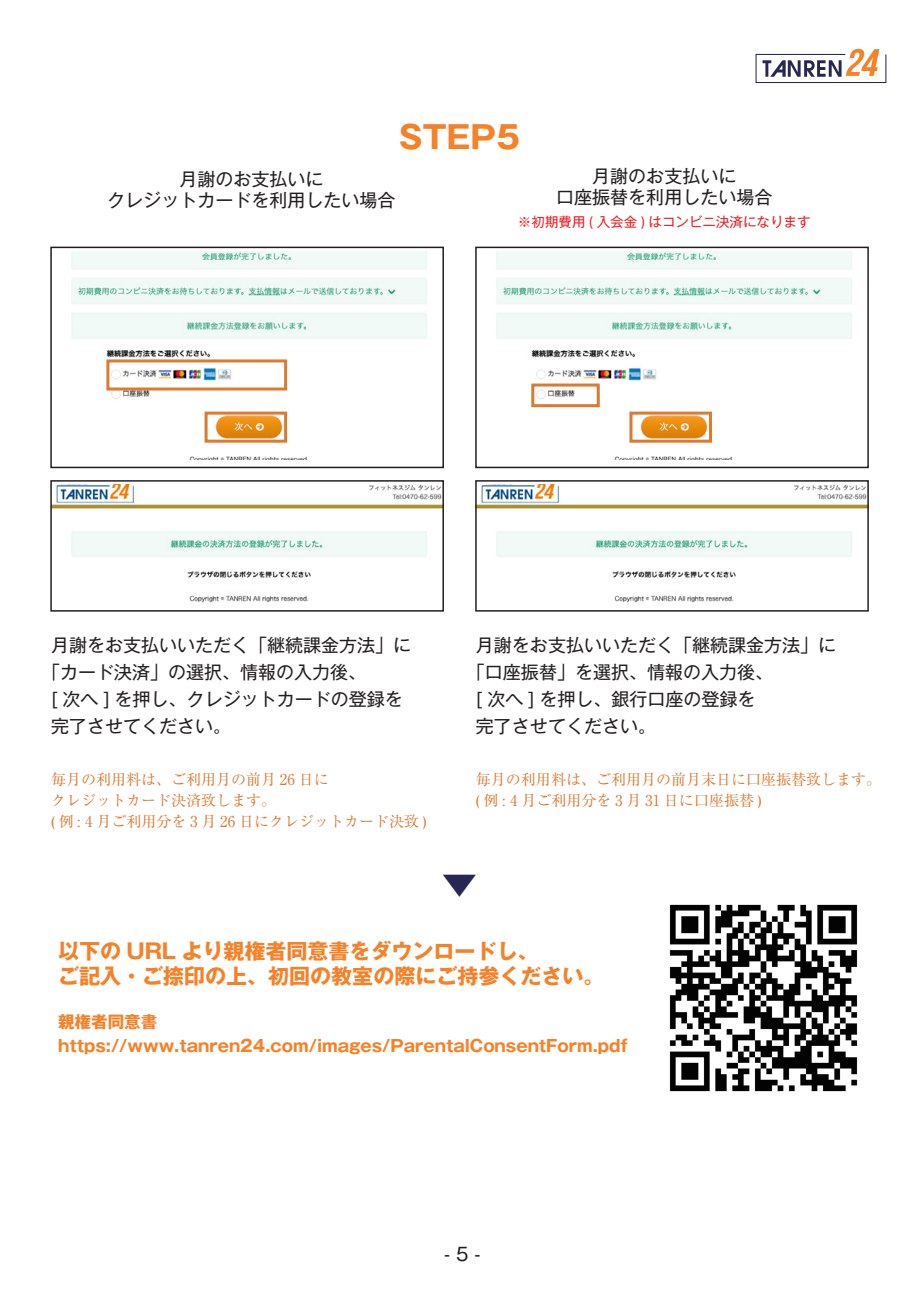
<style>
.page{position:relative;width:919px;height:1289px;background:#fff}
.page>*{position:absolute;margin:0;border:0;box-sizing:border-box;transform-origin:0 0}
.t1{font:700 36px "Gothic MB101 Pr 5";color:#282653}
.t2{font:700 31.5px "Gothic MB101 Pr 5";color:#f58229}
.t3{font:700 21px/24px "Gothic MB101 Pr 5";color:#f58229}
.t4{font:18px/21px "Gothic MB101 Pr 5";color:#231f20;text-align:center}
.t5{font:18px "Gothic MB101 Pro";color:#231f20}
.t6{font:700 16.5px/24px "Gothic MB101 Pr 5";color:#f58229}
.t7{font:15px/21px "Ryumin Pr 6";color:#da7a32}
.t8{font:13.5px "Gothic MB101 Pr 5";color:#ee1d23}
</style>
<div class="page">
<svg style="left:755px;top:49px;width:131px;height:34px"></svg>
<img style="left:71px;top:251px;width:356px;height:208px">
<div style="left:204px;top:411px;width:83px;height:31px;border:3px solid #da7b31"></div>
<div style="left:106px;top:359px;width:181px;height:31px;border:3px solid #da7b31"></div>
<div style="left:50px;top:247px;width:394px;height:221px;border:2px solid #231f20"></div>
<img style="left:53px;top:484px;width:388px;height:119px">
<div style="left:50px;top:480px;width:394px;height:131px;border:2px solid #231f20"></div>
<img style="left:496px;top:251px;width:356px;height:208px">
<div style="left:629px;top:411px;width:83px;height:31px;border:3px solid #da7b31"></div>
<div style="left:475px;top:247px;width:393px;height:221px;border:2px solid #231f20"></div>
<img style="left:478px;top:484px;width:387px;height:119px">
<div style="left:475px;top:480px;width:393px;height:131px;border:2px solid #231f20"></div>
<div style="left:531px;top:383px;width:68px;height:24px;border:3px solid #da7b31"></div>
<img style="left:669px;top:904px;width:189px;height:188px">
<h2 class="t2" style="left:399px;top:111px;width:123px">STEP5</h2>
<p class="t4" style="left:107px;top:167px;width:289px">月謝のお支払いに<br>クレジットカードを利用したい場合</p>
<p class="t4" style="left:556px;top:164px;width:217px">月謝のお支払いに<br>口座振替を利用したい場合</p>
<p class="t8" style="left:518px;top:210px;width:294px">※初期費用 ( 入会金 ) はコンビニ決済になります</p>
<p class="t4" style="left:51px;top:633px;width:361px">月謝をお支払いいただく「継続課金方法」に</p>
<p class="t4" style="left:42px;top:660px;width:325px">「カード決済」の選択、情報の入力後、</p>
<p class="t4" style="left:51px;top:687px;width:353px">[ 次へ ] を押し、クレジットカードの登録を</p>
<p class="t4" style="left:51px;top:714px;width:181px">完了させてください。</p>
<p class="t7" style="left:51px;top:767px;width:377px">毎月の利用料は、ご利用月の前月 26 日に<br>クレジットカード決済致します。<br>( 例 : 4 月ご利用分を 3 月 26 日にクレジットカード決致 )</p>
<p class="t4" style="left:476px;top:633px;width:361px">月謝をお支払いいただく「継続課金方法」に</p>
<p class="t4" style="left:467px;top:660px;width:307px">「口座振替」を選択、情報の入力後、</p>
<p class="t4" style="left:476px;top:687px;width:281px">[ 次へ ] を押し、銀行口座の登録を</p>
<p class="t4" style="left:476px;top:714px;width:181px">完了させてください。</p>
<p class="t7" style="left:476px;top:767px;width:406px">毎月の利用料は、ご利用月の前月末日に口座振替致します。( 例 : 4 月ご利用分を 3 月 31 日に口座振替 )</p>
<h1 class="t1" style="left:441px;top:854px;width:37px">▼</h1>
<p class="t3" style="left:58px;top:937px;width:548px">以下の URL より親権者同意書をダウンロードし、<br>ご記入・ご捺印の上、初回の教室の際にご持参ください。</p>
<p class="t6" style="left:58px;top:1008px;width:571px">親権者同意書https://www.tanren24.com/images/ParentalConsentForm.pdf</p>
<p class="t5" style="left:444px;top:1238px;width:38px">- 5 -</p>
</div>
